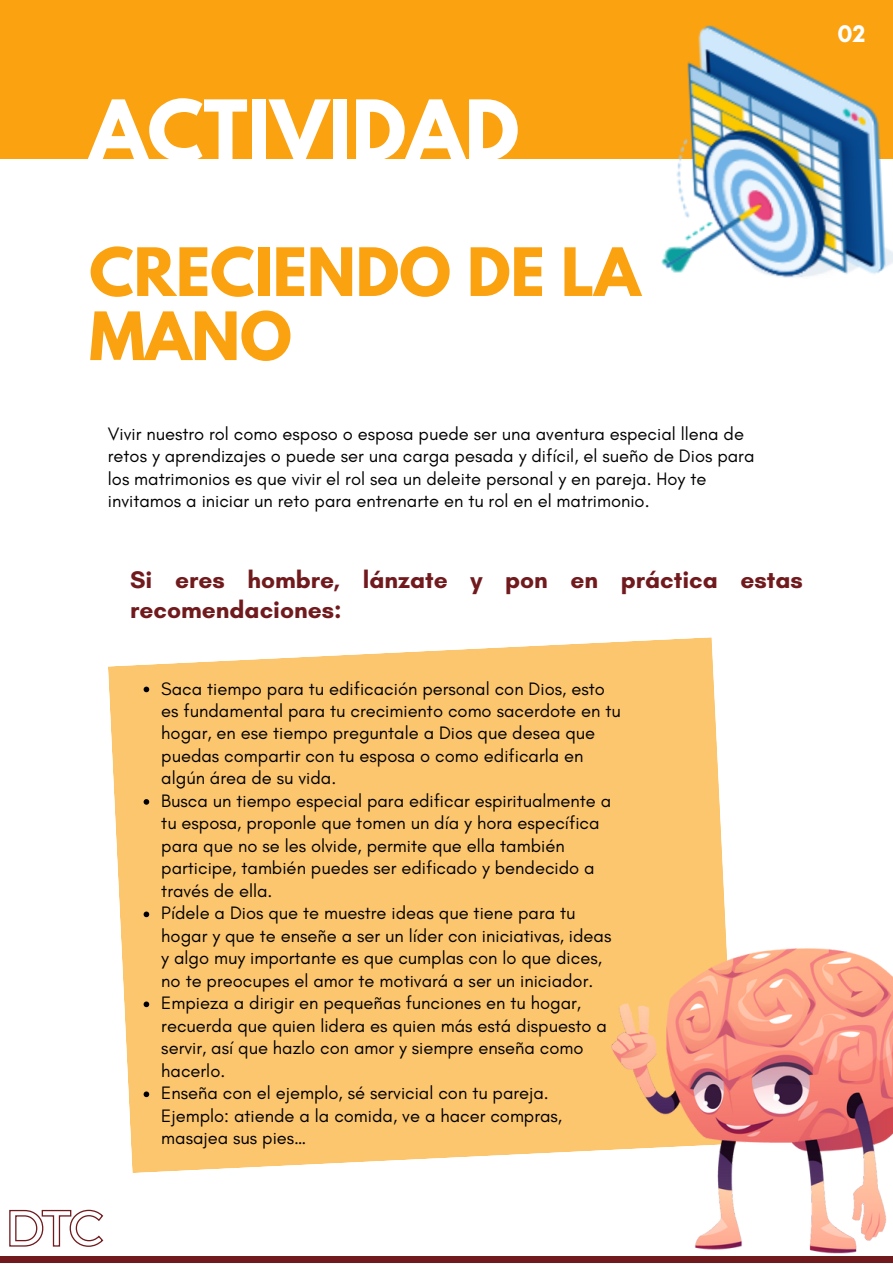
<style>
.page{position:relative;width:893px;height:1264px;background:#fff}
.page>*{position:absolute;margin:0;border:0;box-sizing:border-box;transform-origin:0 0}
.t1{font:700 74.25px "League Spartan";color:#fff}
.t2{font:700 58.95px/64.1px "League Spartan";color:#fba211}
.t3{font:700 24.6px/30.3px "Glacial Indifference";color:#711a1d}
.t4{font:700 24.6px "Glacial Indifference";color:#fff}
.t5{font:18.3px/22.5px "Glacial Indifference";color:#000}
</style>
<div class="page">
<div style="left:0;top:0;width:892px;height:159px;background:#fba211"></div>
<svg style="left:9px;top:1209px;width:95px;height:38px"></svg>
<div style="left:0;top:1256px;width:892px;height:6px;background:#711a1d"></div>
<svg style="left:108px;top:637px;width:616px;height:536px;background:#fcca7a"></svg>
<svg style="left:144px;top:686px;width:5px;height:6px"></svg>
<svg style="left:144px;top:799px;width:5px;height:5px"></svg>
<svg style="left:144px;top:911px;width:5px;height:6px"></svg>
<svg style="left:144px;top:1001px;width:5px;height:6px"></svg>
<svg style="left:144px;top:1091px;width:5px;height:6px"></svg>
<img style="left:571px;top:883px;width:321px;height:371px">
<img style="left:661px;top:25px;width:231px;height:253px">
<p class="t1" style="left:89px;top:94px;width:431px">ACTIVIDAD</p>
<p class="t2" style="left:89px;top:248px;width:552px">CRECIENDO DE LA<br>MANO</p>
<p class="t5" style="left:108px;top:422px;width:648px">Vivir nuestro rol como esposo o esposa puede ser una aventura especial llena de retos y aprendizajes o puede ser una carga pesada y difícil, el sueño de Dios para los matrimonios es que vivir el rol sea un deleite personal y en pareja. Hoy te invitamos a iniciar un reto para entrenarte en tu rol en el matrimonio.</p>
<p class="t3" style="left:130px;top:564px;width:674px">Si eres hombre, lánzate y pon en práctica estas recomendaciones:</p>
<p class="t5" style="left:161px;top:677px;width:461px">Saca tiempo para tu edificación personal con Dios, esto es fundamental para tu crecimiento como sacerdote en tu hogar, en ese tiempo preguntale a Dios que desea que puedas compartir con tu esposa o como edificarla en algún área de su vida.</p>
<p class="t5" style="left:161px;top:789px;width:451px">Busca un tiempo especial para edificar espiritualmente a tu esposa, proponle que tomen un día y hora específica para que no se les olvide, permite que ella también participe, también puedes ser edificado y bendecido a través de ella.</p>
<p class="t5" style="left:161px;top:901px;width:451px">Pídele a Dios que te muestre ideas que tiene para tu hogar y que te enseñe a ser un líder con iniciativas, ideas y algo muy importante es que cumplas con lo que dices, no te preocupes el amor te motivará a ser un iniciador.</p>
<p class="t5" style="left:161px;top:991px;width:447px">Empieza a dirigir en pequeñas funciones en tu hogar, recuerda que quien lidera es quien más está dispuesto a servir, así que hazlo con amor y siempre enseña como hacerlo.</p>
<p class="t5" style="left:161px;top:1081px;width:402px">Enseña con el ejemplo, sé servicial con tu pareja.<br>Ejemplo: atiende a la comida, ve a hacer compras, masajea sus pies…</p>
<p class="t4" style="left:837px;top:18px;width:29px">02</p>
</div>
